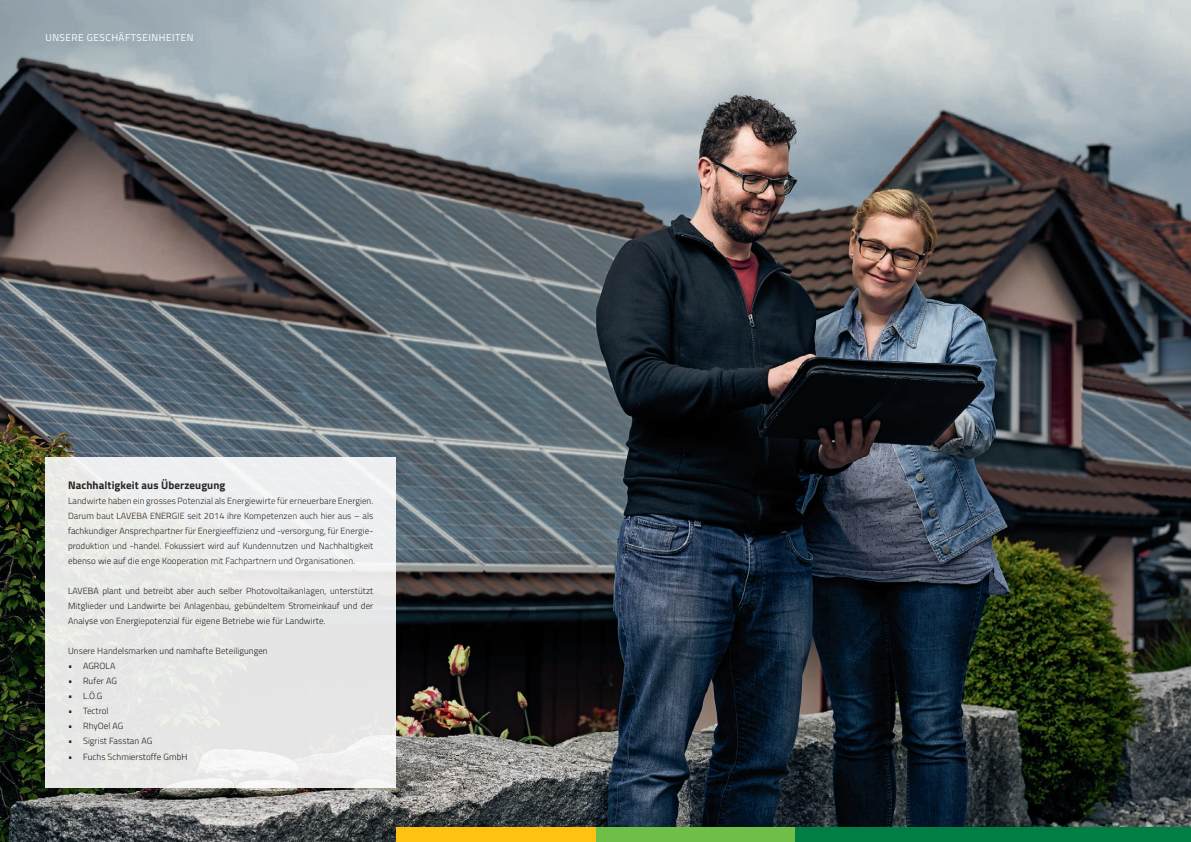
<style>
.page{position:relative;width:1191px;height:842px;background:#fff}
.page>*{position:absolute;margin:0;border:0;box-sizing:border-box;transform-origin:0 0}
.t1{font:700 11px "Titillium";letter-spacing:.01em;color:#231f20}
.t2{font:10px "Titillium";letter-spacing:.05em;color:#fff}
.t3{font:300 9px/15px "Titillium";letter-spacing:.01em;color:#231f20;text-align:justify}
</style>
<div class="page">
<img style="left:0;top:0;width:1191px;height:842px">
<div style="left:45px;top:458px;width:351px;height:330px;background:#e8e9e7"></div>
<div style="left:795px;top:828px;width:396px;height:14px;background:#007e44"></div>
<div style="left:595px;top:828px;width:200px;height:14px;background:#6ebe47"></div>
<div style="left:396px;top:828px;width:199px;height:14px;background:#fec312"></div>
<p class="t2" style="left:45px;top:30px;width:150px">UNSERE GESCHÄFTSEINHEITEN</p>
<p class="t1" style="left:68px;top:476px;width:159px">Nachhaltigkeit aus Überzeugung</p>
<p class="t3" style="left:68px;top:493px;width:307px">Landwirte haben ein grosses Potenzial als Energiewirte für erneuerbare Energien.<br>Darum baut LAVEBA ENERGIE seit 2014 ihre Kompetenzen auch hier aus – als fachkundiger Ansprechpartner für Energieeffizienz und -versorgung, für Energie&shy;produktion und -handel. Fokussiert wird auf Kundennutzen und Nachhaltigkeit ebenso wie auf die enge Kooperation mit Fachpartnern und Organisationen.</p>
<p class="t3" style="left:68px;top:583px;width:307px">LAVEBA plant und betreibt aber auch selber Photovoltaikanlagen, unterstützt Mitglieder und Landwirte bei Anlagenbau, gebündeltem Stromeinkauf und der Analyse von Energiepotenzial für eigene Betriebe wie für Landwirte.</p>
<p class="t3" style="left:68px;top:643px;width:201px">Unsere Handelsmarken und namhafte Beteiligungen</p>
<p class="t3" style="left:68px;top:658px;width:49px">• AGROLA</p>
<p class="t3" style="left:68px;top:673px;width:50px">• Rufer AG</p>
<p class="t3" style="left:68px;top:688px;width:36px">• L.Ö.G</p>
<p class="t3" style="left:68px;top:703px;width:42px">• Tectrol</p>
<p class="t3" style="left:68px;top:718px;width:57px">• RhyOel AG</p>
<p class="t3" style="left:68px;top:733px;width:86px">• Sigrist Fasstan AG</p>
<p class="t3" style="left:68px;top:749px;width:121px">• Fuchs Schmierstoffe GmbH</p>
</div>
